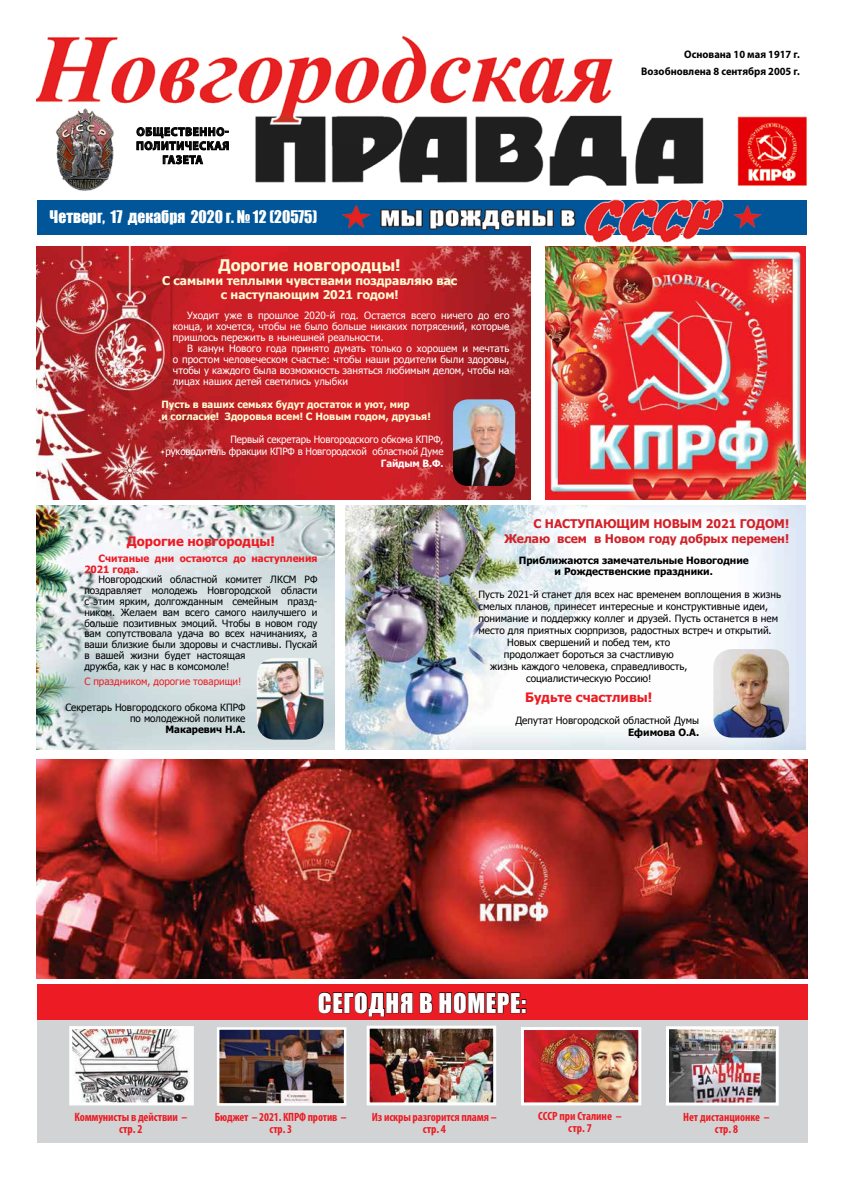
<style>
.page{position:relative;width:842px;height:1191px;background:#fff}
.page>*{position:absolute;margin:0;border:0;box-sizing:border-box;transform-origin:0 0}
.t1{font:25px "Impact";letter-spacing:.025em;color:#fff}
.t2{font:16px "Impact";color:#fff}
.t3{font:700 16px "Tahoma";color:#fffbd2}
.t4{font:700 13px "Tahoma";color:#ed1b23}
.t5{font:700 condensed 12.2px/12.2px "Myriad Pro";letter-spacing:-.01em;color:#ed1b23;text-align:center}
.t6{font:700 condensed 12px/12px "Myriad Pro";letter-spacing:-.01em;color:#ed1b23;text-align:center}
.t7{font:700 12px/14.4px "Tahoma";color:#d22229;text-align:right}
.t8{font:700 12px/14px "Tahoma";color:#fffbd2;text-align:center}
.t9{font:700 12px/14px "Myriad Pro";letter-spacing:.06em;color:#000;text-align:center;scale:.94 1}
.t10{font:700 11px/17px "Myriad Pro";color:#000;text-align:right;scale:.95 1}
.t11{font:10px/10.8px "Tahoma";color:#000}
.t12{font:10px/11px "Tahoma";color:#fff;text-align:justify}
.t13{font:700 10px/11px "Tahoma";color:#000;text-align:center}
.t14{font:700 10px/12px "Tahoma";color:#fffbd2}
.t15{font:700 10px/10.8px "Tahoma";color:#ed1b23}
.t16{font:10px "Tahoma";color:#ed1b23}
.t17{font:700 10px "Tahoma";letter-spacing:-.01em;color:#fff}
</style>
<div class="page">
<img style="left:37px;top:35px;width:770px;height:208px">
<img style="left:37px;top:200px;width:770px;height:34px">
<svg style="left:136px;top:127px;width:93px;height:37px"></svg>
<div style="left:37px;top:1016px;width:770px;height:126px;background:#d1d3d4"></div>
<img style="left:670px;top:1030px;width:105px;height:71px">
<div style="left:666px;top:1026px;width:113px;height:79px;border:3px solid #fff"></div>
<img style="left:525px;top:1031px;width:112px;height:70px">
<div style="left:521px;top:1027px;width:120px;height:78px;border:3px solid #fff"></div>
<img style="left:371px;top:1029px;width:121px;height:72px">
<div style="left:367px;top:1025px;width:129px;height:80px;border:3px solid #fff"></div>
<img style="left:73px;top:1030px;width:117px;height:71px">
<div style="left:69px;top:1026px;width:125px;height:79px;border:3px solid #fff"></div>
<img style="left:221px;top:1031px;width:121px;height:70px">
<div style="left:217px;top:1027px;width:129px;height:78px;border:3px solid #fff"></div>
<div style="left:37px;top:984px;width:770px;height:35px;background:#ed1b23"></div>
<svg style="left:318px;top:992px;width:95px;height:25px"></svg>
<svg style="left:419px;top:992px;width:14px;height:21px"></svg>
<svg style="left:439px;top:992px;width:88px;height:22px"></svg>
<img style="left:37px;top:760px;width:770px;height:218px">
<img style="left:37px;top:505px;width:297px;height:244px">
<img style="left:545px;top:247px;width:260px;height:252px">
<img style="left:346px;top:505px;width:459px;height:244px">
<img style="left:713px;top:649px;width:76px;height:88px">
<img style="left:37px;top:247px;width:494px;height:252px">
<img style="left:453px;top:399px;width:62px;height:87px">
<img style="left:257px;top:658px;width:66px;height:81px">
<p class="t9" style="left:136px;top:124px;width:101px">общественно&shy;политическая газета</p>
<h2 class="t2" style="left:50px;top:204px;width:269px">Четверг, 17 декабря 2020 г. № 12 (20575)</h2>
<h2 class="t3" style="left:218px;top:254px;width:184px">Дорогие новгородцы!</h2>
<p class="t8" style="left:162px;top:274px;width:297px">С самыми теплыми чувствами поздравляю вас с наступающим 2021 годом!</p>
<p class="t12" style="left:173px;top:310px;width:338px;text-indent:14px">Уходит уже в прошлое 2020-й год. Остается всего ничего до его конца, и хочется, чтобы не было больше никаких потрясений, которые пришлось пережить в нынешней реальности.</p>
<p class="t12" style="left:173px;top:343px;width:338px;text-indent:14px">В канун Нового года принято думать только о хорошем и мечтать о простом человеческом счастье: чтобы наши родители были здоровы, чтобы у каждого была возможность заняться любимым делом, чтобы на лицах наших детей светились улыбки</p>
<p class="t14" style="left:161px;top:399px;width:271px">Пусть в ваших семьях будут достаток и уют, мир<br>и согласие! Здоровья всем! С Новым годом, друзья!</p>
<p class="t12" style="left:166px;top:434px;width:279px;line-height:12px;text-align:right">Первый секретарь Новгородского обкома КПРФ,<br>руководитель фракции КПРФ в Новгородской областной Думе</p>
<p class="t17" style="left:381px;top:456px;width:64px">Гайдым В.Ф.</p>
<p class="t10" style="left:641px;top:45px;width:169px">Основана 10 мая 1917 г.<br>Возобновлена 8 сентября 2005 г.</p>
<h3 class="t4" style="left:127px;top:532px;width:150px">Дорогие новгородцы!</h3>
<p class="t15" style="left:84px;top:553px;width:235px;text-indent:14px">Считаные дни остаются до наступления<br>2021 года.</p>
<p class="t11" style="left:84px;top:575px;width:235px;text-indent:14px">Новгородский областной комитет ЛКСМ РФ поздравляет молодежь Новгородской области с этим ярким, долгожданным семейным празд&shy;ником. Желаем вам всего самого наилучшего и больше позитивных эмоций. Чтобы в новом году вам сопутствовала удача во всех начинаниях, а ваши близкие были здоровы и счастливы. Пускай в вашей жизни будет настоящая<br>дружба, как у нас в комсомоле!</p>
<p class="t16" style="left:84px;top:674px;width:159px">С праздником, дорогие товарищи!</p>
<p class="t11" style="left:65px;top:702px;width:182px;text-align:right">Секретарь Новгородского обкома КПРФ по молодежной политике</p>
<p class="t13" style="left:166px;top:724px;width:81px">Макаревич Н.А.</p>
<p class="t7" style="left:504px;top:517px;width:286px">С НАСТУПАЮЩИМ НОВЫМ 2021 ГОДОМ!<br>Желаю всем в Новом году добрых перемен!</p>
<p class="t13" style="left:519px;top:555px;width:232px">Приближаются замечательные Новогодние и Рождественские праздники.</p>
<p class="t11" style="left:478px;top:590px;width:304px">Пусть 2021-й станет для всех нас временем воплощения в жизнь</p>
<p class="t11" style="left:478px;top:602px;width:291px">смелых планов, принесет интересные и конструктивные идеи,</p>
<p class="t11" style="left:478px;top:614px;width:301px">понимание и поддержку коллег и друзей. Пусть останется в нем</p>
<p class="t11" style="left:478px;top:626px;width:295px">место для приятных сюрпризов, радостных встреч и открытий.</p>
<p class="t11" style="left:507px;top:638px;width:164px">Новых свершений и побед тем, кто</p>
<p class="t11" style="left:504px;top:650px;width:171px">продолжает бороться за счастливую</p>
<p class="t11" style="left:490px;top:662px;width:199px">жизнь каждого человека, справедливость,</p>
<p class="t11" style="left:526px;top:674px;width:127px">социалистическую Россию!</p>
<h3 class="t4" style="left:525px;top:688px;width:129px">Будьте счастливы!</h3>
<p class="t11" style="left:515px;top:716px;width:185px">Депутат Новгородской областной Думы</p>
<p class="t13" style="left:628px;top:727px;width:73px">Ефимова О.А.</p>
<h1 class="t1" style="left:318px;top:983px;width:210px">сегодня в номере:</h1>
<p class="t5" style="left:74px;top:1110px;width:114px">Коммунисты в действии – стр. 2</p>
<p class="t6" style="left:215px;top:1111px;width:133px">Бюджет – 2021. КПРФ против – стр. 3</p>
<p class="t6" style="left:538px;top:1110px;width:85px">СССР при Сталине – стр. 7</p>
<p class="t6" style="left:372px;top:1110px;width:126px">Из искры разгорится пламя – стр. 4</p>
<p class="t6" style="left:683px;top:1110px;width:88px">Нет дистанционке – стр. 8</p>
</div>
